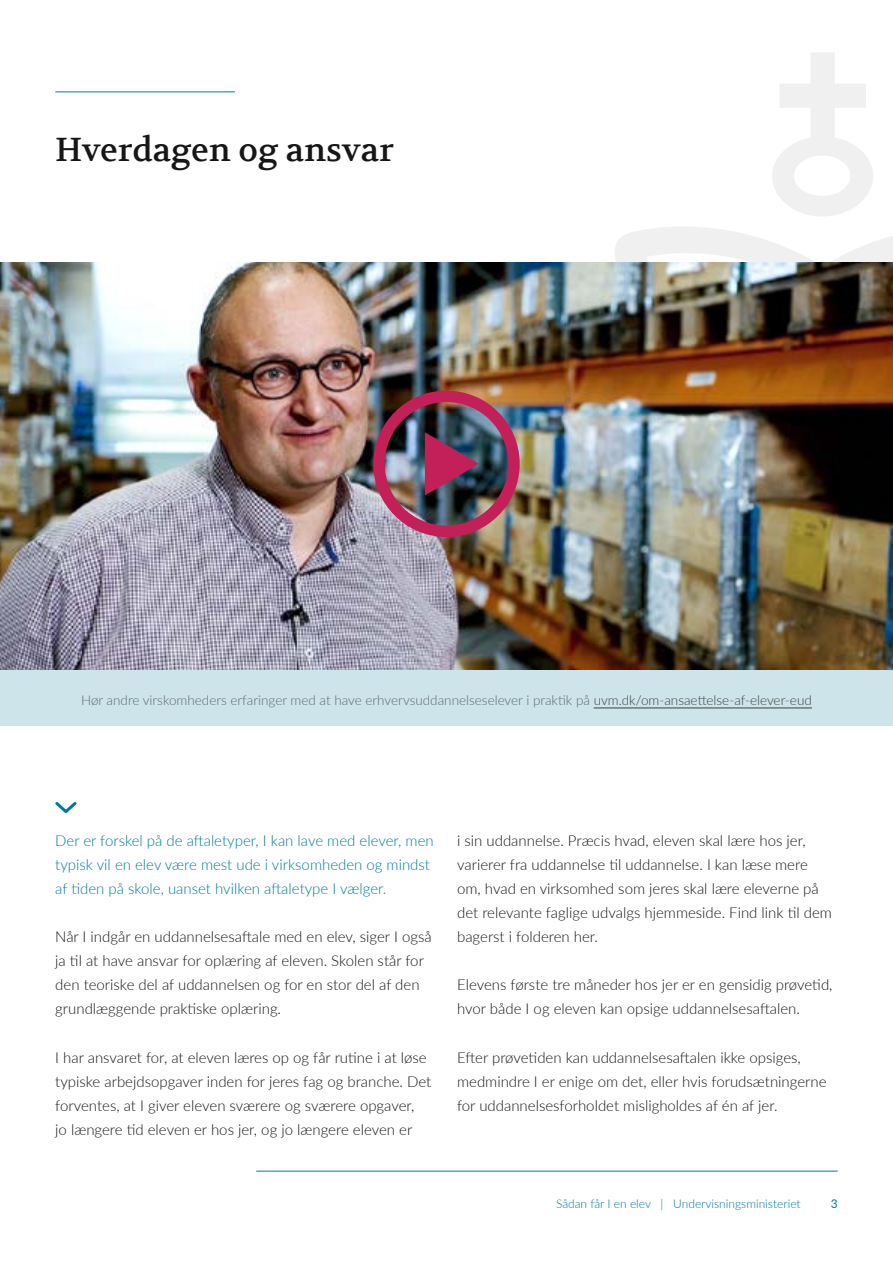
<style>
.page{position:relative;width:893px;height:1263px;background:#fff}
.page>*{position:absolute;margin:0;border:0;box-sizing:border-box;transform-origin:0 0}
.t1{font:33px "Volkhov";color:#161616}
.t2{font:300 15px/24px "Lato";color:#161616}
.t3{font:300 15px/24px "Lato";color:#007a98}
.t4{font:300 13.5px "Lato";color:#5e6a71}
.t5{font:300 12px "Lato";color:#007a98}
.t6{font:12px "Lato";color:#007a98}
.s1{color:#404042}
</style>
<div class="page">
<hr style="left:256px;top:1171px;width:582px;height:1px;background:#007a98">
<svg style="left:615px;top:227px;width:278px;height:35px;fill:#f1f0f0"></svg>
<svg style="left:772px;top:53px;width:101px;height:163px"></svg>
<img style="left:0;top:262px;width:893px;height:409px">
<hr style="left:55px;top:91px;width:180px;height:1px;background:#007a98">
<svg style="left:55px;top:802px;width:22px;height:11px"></svg>
<div style="left:0;top:671px;width:893px;height:55px;background:#cce4ea"></div>
<hr style="left:594px;top:708px;width:218px;height:1px;background:#404042">
<div style="left:373px;top:391px;width:147px;height:146px;border:11px solid #c31f59;border-radius:50%"></div>
<svg style="left:425px;top:432px;width:54px;height:63px;background:#763256"></svg>
<h1 class="t1" style="left:55px;top:129px;width:340px">Hverdagen og ansvar</h1>
<p class="t4" style="left:81px;top:690px;width:732px">Hør andre virskomheders erfaringer med at have erhvervsuddannelseselever i praktik på <span class="s1">uvm.dk/om-ansaettelse-af-elever-eud</span></p>
<p class="t3" style="left:55px;top:828px;width:380px">Der er forskel på de aftaletyper, I kan lave med elever, men typisk vil en elev være mest ude i virksomheden og mindst af tiden på skole, uanset hvilken aftaletype I vælger.</p>
<p class="t2" style="left:55px;top:924px;width:378px">Når I indgår en uddannelsesaftale med en elev, siger I også ja til at have ansvar for oplæring af eleven. Skolen står for den teoriske del af uddannelsen og for en stor del af den grundlæggende praktiske oplæring.</p>
<p class="t2" style="left:55px;top:1044px;width:377px">I har ansvaret for, at eleven læres op og får rutine i at løse typiske arbejdsopgaver inden for jeres fag og branche. Det forventes, at I giver eleven sværere og sværere opgaver,<br>jo længere tid eleven er hos jer, og jo længere eleven er</p>
<p class="t2" style="left:457px;top:828px;width:376px">i sin uddannelse. Præcis hvad, eleven skal lære hos jer, varierer fra uddannelse til uddannelse. I kan læse mere om, hvad en virksomhed som jeres skal lære eleverne på det relevante faglige udvalgs hjemmeside. Find link til dem bagerst i folderen her.</p>
<p class="t2" style="left:457px;top:972px;width:377px">Elevens første tre måneder hos jer er en gensidig prøvetid, hvor både I og eleven kan opsige uddannelsesaftalen.</p>
<p class="t2" style="left:457px;top:1044px;width:371px">Efter prøvetiden kan uddannelsesaftalen ikke opsiges, medmindre I er enige om det, eller hvis forudsætningerne for uddannelsesforholdet misligholdes af én af jer.</p>
<p class="t5" style="left:556px;top:1195px;width:246px">Sådan får I en elev | Undervisningsministeriet</p>
<p class="t6" style="left:831px;top:1195px;width:8px">3</p>
</div>
